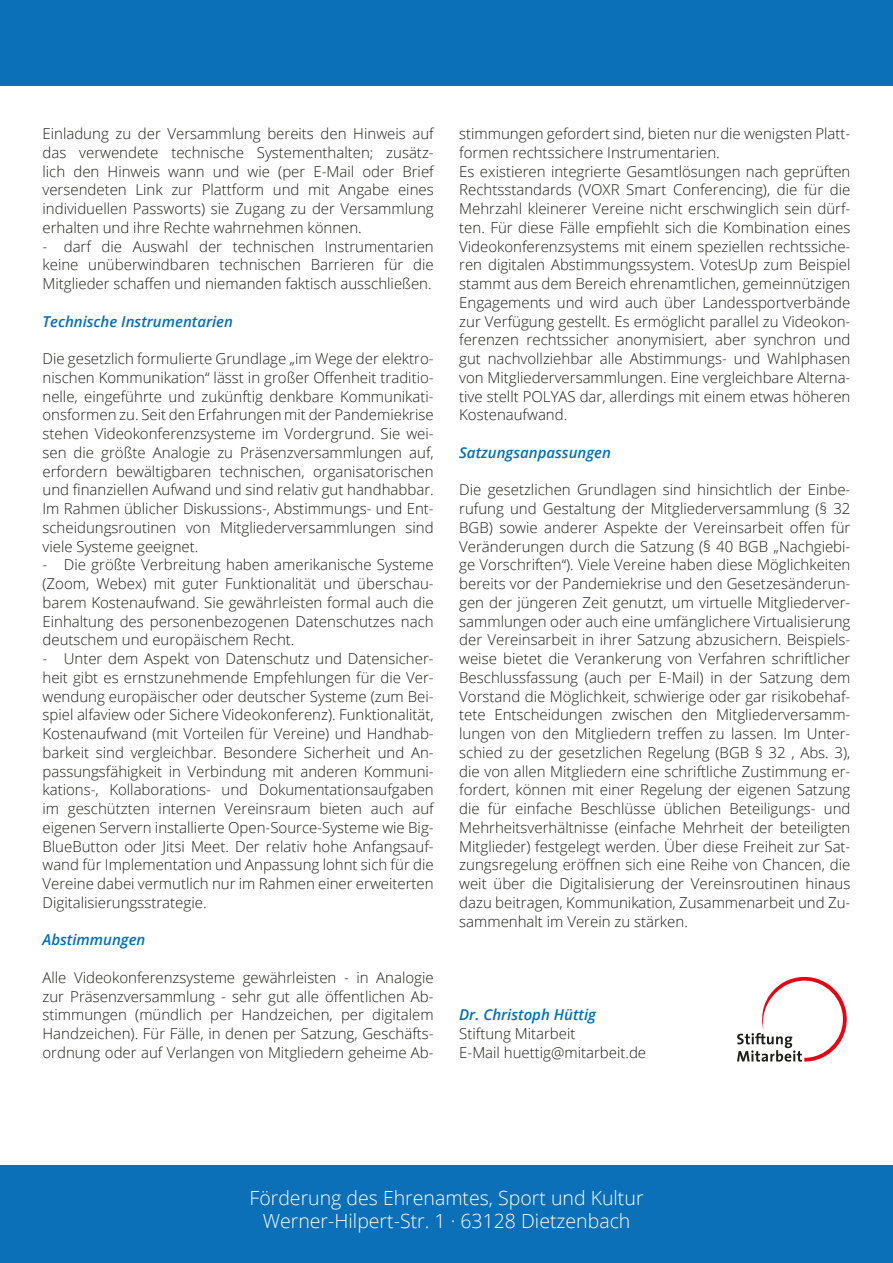
<style>
.page{position:relative;width:893px;height:1263px;background:#fff}
.page>*{position:absolute;margin:0;border:0;box-sizing:border-box;transform-origin:0 0}
.t1{font:300 19.5px/23.4px "Open Sans";color:#fff;text-align:center}
.t2{font:300 15px/18.8px "Open Sans";color:#1d1d1b;text-align:justify}
.t3{font:italic 600 15px "Open Sans";color:#0070b8}
</style>
<div class="page">
<div style="left:0;top:0;width:893px;height:85px;background:#0c70b8"></div>
<svg style="left:737px;top:977px;width:110px;height:85px"></svg>
<div style="left:0;top:1166px;width:893px;height:97px;background:#0c70b8"></div>
<p class="t2" style="left:43px;top:124px;width:393px">Einladung zu der Versammlung bereits den Hinweis auf das verwendete technische Systementhalten; zusätz&shy;lich den Hinweis wann und wie (per E-Mail oder Brief versendeten Link zur Plattform und mit Angabe eines individuellen Passworts) sie Zugang zu der Versammlung erhalten und ihre Rechte wahrnehmen können.</p>
<p class="t2" style="left:43px;top:236px;width:393px">- darf die Auswahl der technischen Instrumentarien keine unüberwindbaren technischen Barrieren für die Mitglieder schaffen und niemanden faktisch ausschließen.</p>
<p class="t3" style="left:43px;top:311px;width:192px">Technische Instrumentarien</p>
<p class="t2" style="left:43px;top:349px;width:393px">Die gesetzlich formulierte Grundlage „im Wege der elektro&shy;nischen Kommunikation“ lässt in großer Offenheit traditio&shy;nelle, eingeführte und zukünftig denkbare Kommunikati&shy;onsformen zu. Seit den Erfahrungen mit der Pandemiekrise stehen Videokonferenzsysteme im Vordergrund. Sie wei&shy;sen die größte Analogie zu Präsenzversammlungen auf, erfordern bewältigbaren technischen, organisatorischen und finanziellen Aufwand und sind relativ gut handhabbar.<br>Im Rahmen üblicher Diskussions-, Abstimmungs- und Ent&shy;scheidungsroutinen von Mitgliederversammlungen sind viele Systeme geeignet.</p>
<p class="t2" style="left:43px;top:555px;width:393px">- Die größte Verbreitung haben amerikanische Systeme (Zoom, Webex) mit guter Funktionalität und überschau&shy;barem Kostenaufwand. Sie gewährleisten formal auch die Einhaltung des personenbezogenen Datenschutzes nach deutschem und europäischem Recht.</p>
<p class="t2" style="left:43px;top:649px;width:393px">- Unter dem Aspekt von Datenschutz und Datensicher&shy;heit gibt es ernstzunehmende Empfehlungen für die Ver&shy;wendung europäischer oder deutscher Systeme (zum Bei&shy;spiel alfaview oder Sichere Videokonferenz). Funktionalität, Kostenaufwand (mit Vorteilen für Vereine) und Handhab&shy;barkeit sind vergleichbar. Besondere Sicherheit und An&shy;passungsfähigkeit in Verbindung mit anderen Kommuni&shy;kations-, Kollaborations- und Dokumentationsaufgaben im geschützten internen Vereinsraum bieten auch auf eigenen Servern installierte Open-Source-Systeme wie Big-BlueButton oder Jitsi Meet. Der relativ hohe Anfangsauf&shy;wand für Implementation und Anpassung lohnt sich für die Vereine dabei vermutlich nur im Rahmen einer erweiterten Digitalisierungsstrategie.</p>
<p class="t3" style="left:43px;top:930px;width:104px">Abstimmungen</p>
<p class="t2" style="left:43px;top:968px;width:393px">Alle Videokonferenzsysteme gewährleisten - in Analogie zur Präsenzversammlung - sehr gut alle öffentlichen Ab&shy;stimmungen (mündlich per Handzeichen, per digitalem Handzeichen). Für Fälle, in denen per Satzung, Geschäfts&shy;ordnung oder auf Verlangen von Mitgliedern geheime Ab-</p>
<p class="t2" style="left:459px;top:124px;width:393px;text-align:left">stimmungen gefordert sind, bieten nur die wenigsten Platt&shy;formen rechtssichere Instrumentarien.<br>Es existieren integrierte Gesamtlösungen nach geprüften Rechtsstandards (VOXR Smart Conferencing), die für die Mehrzahl kleinerer Vereine nicht erschwinglich sein dürf&shy;ten. Für diese Fälle empfiehlt sich die Kombination eines Videokonferenzsystems mit einem speziellen rechtssiche&shy;ren digitalen Abstimmungssystem. VotesUp zum Beispiel stammt aus dem Bereich ehrenamtlichen, gemeinnützigen Engagements und wird auch über Landessportverbände zur Verfügung gestellt. Es ermöglicht parallel zu Videokon&shy;ferenzen rechtssicher anonymisiert, aber synchron und gut nachvollziehbar alle Abstimmungs- und Wahlphasen von Mitgliederversammlungen. Eine vergleichbare Alterna&shy;tive stellt POLYAS dar, allerdings mit einem etwas höheren Kostenaufwand.</p>
<p class="t3" style="left:459px;top:442px;width:153px">Satzungsanpassungen</p>
<p class="t2" style="left:459px;top:480px;width:393px">Die gesetzlichen Grundlagen sind hinsichtlich der Einbe&shy;rufung und Gestaltung der Mitgliederversammlung (§ 32<br>BGB) sowie anderer Aspekte der Vereinsarbeit offen für Veränderungen durch die Satzung (§ 40 BGB „Nachgiebi&shy;ge Vorschriften“). Viele Vereine haben diese Möglichkeiten bereits vor der Pandemiekrise und den Gesetzesänderun&shy;gen der jüngeren Zeit genutzt, um virtuelle Mitgliederver&shy;sammlungen oder auch eine umfänglichere Virtualisierung der Vereinsarbeit in ihrer Satzung abzusichern. Beispiels&shy;weise bietet die Verankerung von Verfahren schriftlicher Beschlussfassung (auch per E-Mail) in der Satzung dem Vorstand die Möglichkeit, schwierige oder gar risikobehaf&shy;tete Entscheidungen zwischen den Mitgliederversamm&shy;lungen von den Mitgliedern treffen zu lassen. Im Unter&shy;schied zu der gesetzlichen Regelung (BGB § 32 , Abs. 3), die von allen Mitgliedern eine schriftliche Zustimmung er&shy;fordert, können mit einer Regelung der eigenen Satzung die für einfache Beschlüsse üblichen Beteiligungs- und Mehrheitsverhältnisse (einfache Mehrheit der beteiligten Mitglieder) festgelegt werden. Über diese Freiheit zur Sat&shy;zungsregelung eröffnen sich eine Reihe von Chancen, die weit über die Digitalisierung der Vereinsroutinen hinaus dazu beitragen, Kommunikation, Zusammenarbeit und Zu&shy;sammenhalt im Verein zu stärken.</p>
<p class="t3" style="left:459px;top:1005px;width:138px">Dr. Christoph Hüttig</p>
<p class="t2" style="left:459px;top:1024px;width:188px">Stiftung Mitarbeit<br>E-Mail huettig@mitarbeit.de</p>
<h1 class="t1" style="left:250px;top:1186px;width:395px">Förderung des Ehrenamtes, Sport und Kultur<br>Werner-Hilpert-Str. 1 · 63128 Dietzenbach</h1>
</div>
